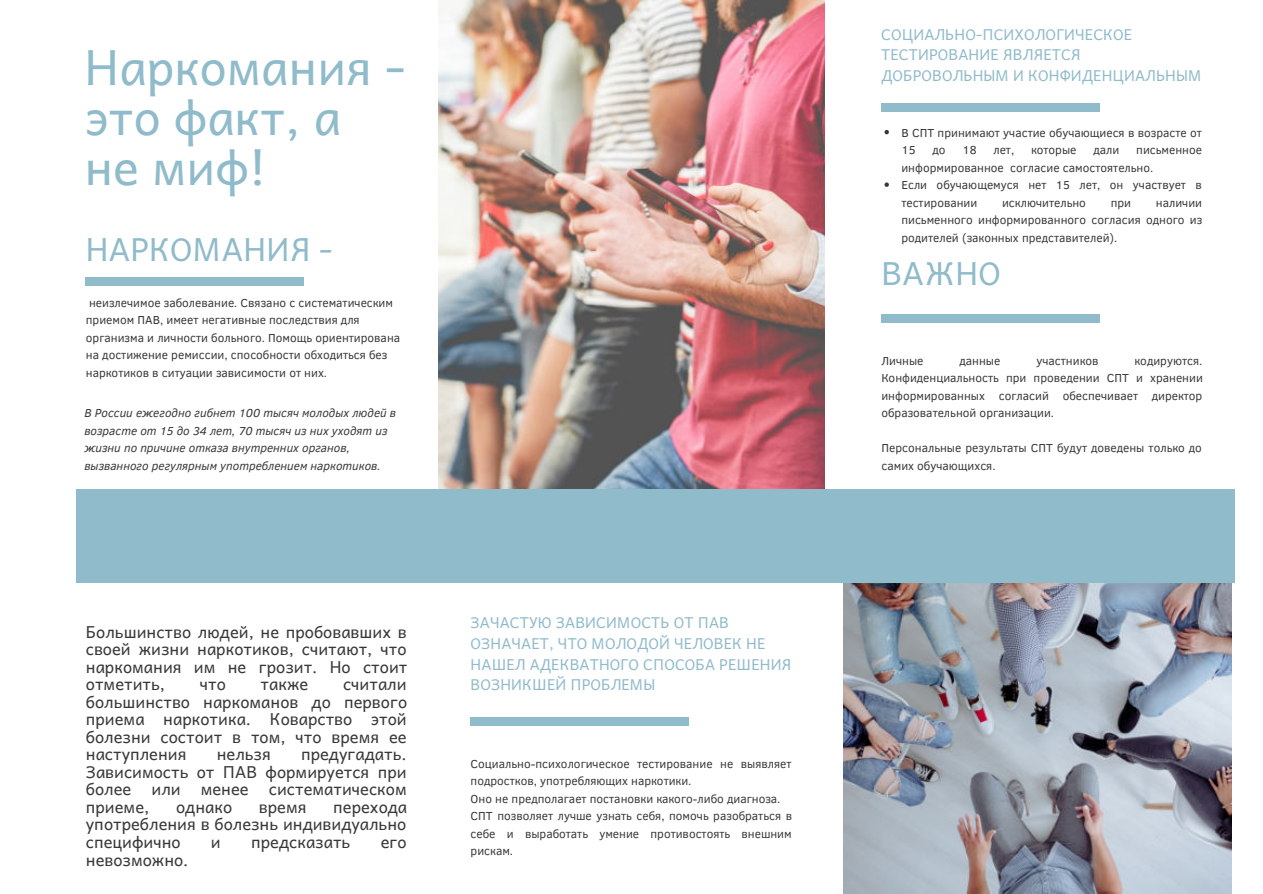
<style>
.page{position:relative;width:1263px;height:894px;background:#fff}
.page>*{position:absolute;margin:0;border:0;box-sizing:border-box;transform-origin:0 0}
.t1{font:48.45px/50.2px "Andika";color:#90bbcb}
.t2{font:31.8px "Andika";color:#90bbcb}
.t3{font:16.5px/17.5px "Andika";color:#383838;text-align:justify}
.t4{font:15px/20.9px "Andika";color:#90bbcb}
.t5{font:11.85px/17.5px "Clear Sans";color:#383838}
.t6{font:italic 11.85px/17.5px "Clear Sans";color:#383838}
</style>
<div class="page">
<div style="left:471px;top:717px;width:218px;height:8px;background:#90bbcb"></div>
<img style="left:438px;top:0;width:386px;height:489px">
<img style="left:844px;top:582px;width:388px;height:311px">
<div style="left:86px;top:278px;width:218px;height:8px;background:#90bbcb"></div>
<div style="left:76px;top:489px;width:1158px;height:93px;background:#90bbcb"></div>
<div style="left:881px;top:314px;width:219px;height:8px;background:#90bbcb"></div>
<div style="left:881px;top:103px;width:218px;height:8px;background:#90bbcb"></div>
<svg style="left:884px;top:130px;width:5px;height:4px"></svg>
<svg style="left:884px;top:182px;width:5px;height:5px"></svg>
<h1 class="t1" style="left:84px;top:43px;width:323px">Наркомания - это факт, а не миф!</h1>
<h2 class="t2" style="left:86px;top:231px;width:248px">НАРКОМАНИЯ -</h2>
<p class="t5" style="left:86px;top:294px;width:316px">неизлечимое заболевание. Связано с систематическим приемом ПАВ, имеет негативные последствия для организма и личности больного. Помощь ориентирована на достижение ремиссии, способности обходиться без наркотиков в ситуации зависимости от них.</p>
<p class="t6" style="left:84px;top:404px;width:313px">В России ежегодно гибнет 100 тысяч молодых людей в возрасте от 15 до 34 лет, 70 тысяч из них уходят из жизни по причине отказа внутренних органов, вызванного регулярным употреблением наркотиков.</p>
<h3 class="t3" style="left:86px;top:623px;width:323px">Большинство людей, не пробовавших в своей жизни наркотиков, считают, что наркомания им не грозит. Но стоит отметить,</h3>
<h3 class="t3" style="left:86px;top:675px;width:323px;text-indent:257px">считали большинство наркоманов до первого приема наркотика. Коварство этой болезни состоит в том, что время ее наступления</h3>
<h3 class="t3" style="left:200px;top:675px;width:28px">что</h3>
<h3 class="t3" style="left:261px;top:675px;width:49px">также</h3>
<h3 class="t3" style="left:86px;top:745px;width:322px;text-indent:215px">предугадать.<br>Зависимость от ПАВ формируется при более или менее систематическом приеме,</h3>
<h3 class="t3" style="left:217px;top:745px;width:56px">нельзя</h3>
<h3 class="t3" style="left:86px;top:798px;width:323px;text-indent:247px">перехода употребления в болезнь индивидуально специфично</h3>
<h3 class="t3" style="left:176px;top:798px;width:58px">однако</h3>
<h3 class="t3" style="left:259px;top:798px;width:49px">время</h3>
<h3 class="t3" style="left:211px;top:833px;width:11px">и</h3>
<h3 class="t3" style="left:251px;top:833px;width:101px">предсказать</h3>
<h3 class="t3" style="left:381px;top:833px;width:27px">его</h3>
<h3 class="t3" style="left:86px;top:850px;width:104px">невозможно.</h3>
<p class="t4" style="left:471px;top:612px;width:322px">ЗАЧАСТУЮ ЗАВИСИМОСТЬ ОТ ПАВ<br>ОЗНАЧАЕТ, ЧТО МОЛОДОЙ ЧЕЛОВЕК НЕ<br>НАШЕЛ АДЕКВАТНОГО СПОСОБА РЕШЕНИЯ<br>ВОЗНИКШЕЙ ПРОБЛЕМЫ</p>
<p class="t5" style="left:471px;top:754px;width:323px">Социально-психологическое тестирование не выявляет подростков, употребляющих наркотики.<br>Оно не предполагает постановки какого-либо диагноза.<br>СПТ позволяет лучше узнать себя, помочь разобраться в себе и выработать умение противостоять внешним рискам.</p>
<p class="t4" style="left:881px;top:24px;width:322px">СОЦИАЛЬНО-ПСИХОЛОГИЧЕСКОЕ<br>ТЕСТИРОВАНИЕ ЯВЛЯЕТСЯ<br>ДОБРОВОЛЬНЫМ И КОНФИДЕНЦИАЛЬНЫМ</p>
<p class="t5" style="left:901px;top:123px;width:302px">В СПТ принимают участие обучающиеся в возрасте от<br>15</p>
<p class="t5" style="left:932px;top:141px;width:15px">до</p>
<p class="t5" style="left:962px;top:141px;width:16px">18</p>
<p class="t5" style="left:993px;top:141px;width:22px">лет,</p>
<p class="t5" style="left:1031px;top:141px;width:47px">которые</p>
<p class="t5" style="left:1093px;top:141px;width:27px">дали</p>
<p class="t5" style="left:901px;top:141px;width:302px;text-indent:235px">письменное информированное согласие самостоятельно.<br>Если обучающемуся нет 15 лет, он участвует в тестировании</p>
<p class="t5" style="left:901px;top:193px;width:303px;text-align:justify;text-indent:254px">наличии письменного информированного согласия одного из родителей (законных представителей).</p>
<p class="t5" style="left:1002px;top:193px;width:85px">исключительно</p>
<p class="t5" style="left:1111px;top:193px;width:22px">при</p>
<h2 class="t2" style="left:881px;top:255px;width:121px">ВАЖНО</h2>
<p class="t5" style="left:881px;top:351px;width:44px">Личные</p>
<p class="t5" style="left:959px;top:351px;width:42px">данные</p>
<p class="t5" style="left:1036px;top:351px;width:64px">участников</p>
<p class="t5" style="left:881px;top:351px;width:323px;text-align:justify;text-indent:253px">кодируются.<br>Конфиденциальность при проведении СПТ и хранении информированных согласий обеспечивает директор образовательной организации.</p>
<p class="t5" style="left:881px;top:439px;width:322px">Персональные результаты СПТ будут доведены только до самих обучающихся.</p>
</div>
